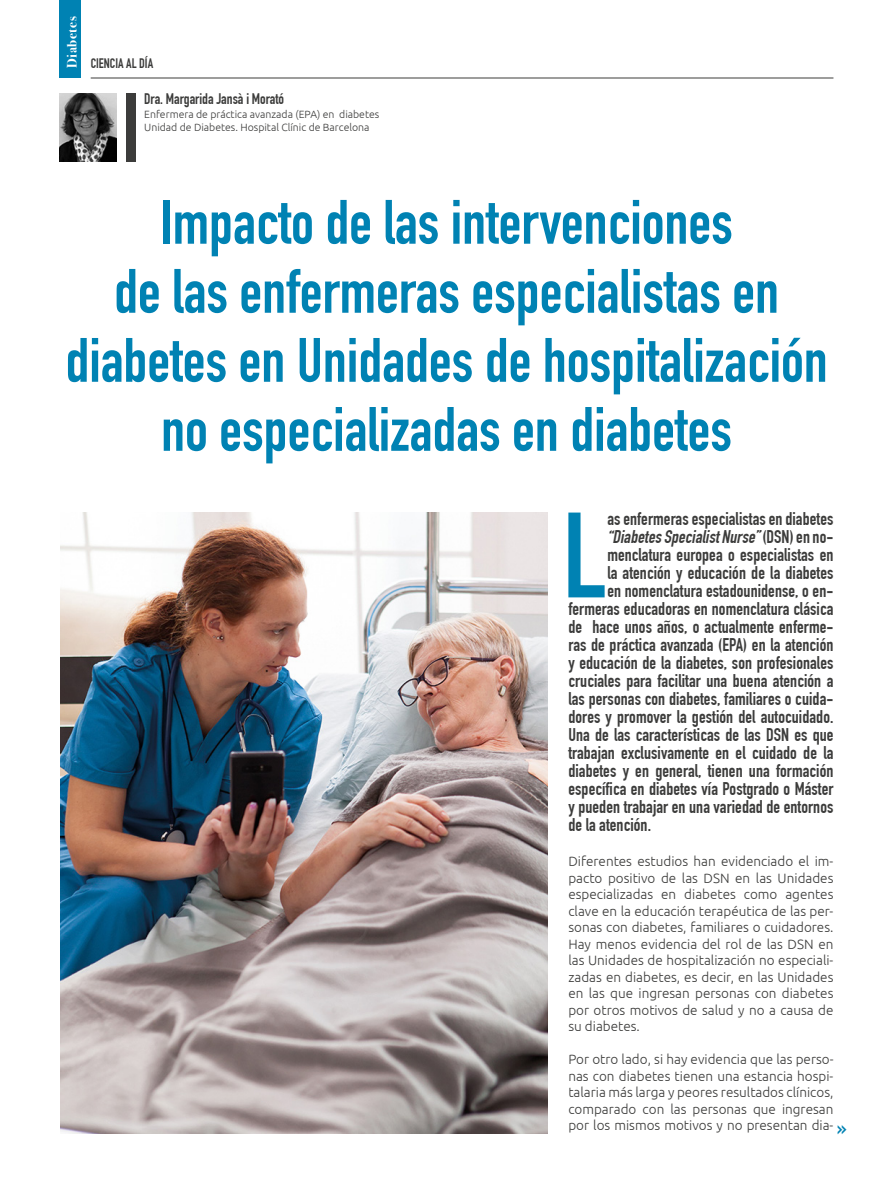
<style>
.page{position:relative;width:893px;height:1191px;background:#fff}
.page>*{position:absolute;margin:0;border:0;box-sizing:border-box;transform-origin:0 0}
.t1{font:119.1px "DIN Engschrift Std";color:#0082b3}
.t2{font:61.5px/69px "DIN Engschrift Std";color:#0082b3;text-align:center}
.t3{font:18px "DIN Engschrift Std";letter-spacing:.005em;color:#3c3c3b}
.t4{font:italic 18px "DIN Engschrift Std";color:#3c3c3b}
.t5{font:15px "DIN Engschrift Std";color:#3c3c3b}
.t6{font:300 13.5px/16.5px "Ubuntu";color:#3c3c3b;text-align:justify}
.t7{font:13.5px "DIN Engschrift Std";color:#3c3c3b}
.t8{font:700 13.5px "Bodoni Svty Two ITCTT";letter-spacing:.04em;color:#fff}
.t9{font:300 10.5px/13.5px "Ubuntu";color:#3c3c3b}
.s1{font-style:normal}
.s2{font-family:"DIN Engschrift Std";font-weight:400;font-size:22.5px;color:#0082b3}
</style>
<div class="page">
<hr style="left:91px;top:78px;width:742px;height:1px;background:#3c3c3b">
<div style="left:60px;top:0;width:21px;height:78px;background:#0082b3"></div>
<img style="left:60px;top:94px;width:57px;height:68px">
<div style="left:126px;top:94px;width:9px;height:68px;background:#3c3c3b"></div>
<img style="left:60px;top:512px;width:487px;height:621px">
<p class="t8" style="left:61px;top:68px;width:53px;rotate:-90deg">Diabetes</p>
<p class="t7" style="left:91px;top:55px;width:64px">CIENCIA AL DÍA</p>
<p class="t5" style="left:144px;top:90px;width:141px">Dra. Margarida Jansà i Morató</p>
<p class="t9" style="left:144px;top:107px;width:237px">Enfermera de práctica avanzada (EPA) en diabetes<br>Unidad de Diabetes. Hospital Clínic de Barcelona</p>
<h2 class="t2" style="left:65px;top:188px;width:764px">Impacto de las intervenciones<br>de las enfermeras especialistas en diabetes en Unidades de hospitalización no especializadas en diabetes</h2>
<h1 class="t1" style="left:563px;top:486px;width:46px">L</h1>
<p class="t3" style="left:607px;top:508px;width:228px">as enfermeras especialistas en diabetes</p>
<p class="t4" style="left:607px;top:526px;width:228px">“DiabetesSpecialistNurse”<span class="s1">( D S N ) e n n o -</span></p>
<p class="t3" style="left:607px;top:544px;width:228px">menclatura europea o especialistas en</p>
<p class="t3" style="left:607px;top:562px;width:228px">la atención y educación de la diabetes</p>
<p class="t3" style="left:607px;top:580px;width:228px">en nomenclatura estadounidense, o en-</p>
<p class="t3" style="left:568px;top:598px;width:267px">fermeras educadoras en nomenclatura clásica</p>
<p class="t3" style="left:568px;top:616px;width:267px">de hace unos años, o actualmente enferme-</p>
<p class="t3" style="left:568px;top:634px;width:267px">ras de práctica avanzada (EPA) en la atención</p>
<p class="t3" style="left:568px;top:652px;width:267px">y educación de la diabetes, son profesionales</p>
<p class="t3" style="left:568px;top:670px;width:267px">cruciales para facilitar una buena atención a</p>
<p class="t3" style="left:568px;top:688px;width:267px">las personas con diabetes, familiares o cuida-</p>
<p class="t3" style="left:568px;top:706px;width:267px">dores y promover la gestión del autocuidado.</p>
<p class="t3" style="left:568px;top:724px;width:267px">Una de las características de las DSN es que</p>
<p class="t3" style="left:568px;top:742px;width:267px">trabajan exclusivamente en el cuidado de la</p>
<p class="t3" style="left:568px;top:760px;width:267px">diabetes y en general, tienen una formación</p>
<p class="t3" style="left:568px;top:778px;width:267px">específica en diabetes vía Postgrado o Máster</p>
<p class="t3" style="left:568px;top:796px;width:267px">y pueden trabajar en una variedad de entornos</p>
<p class="t3" style="left:568px;top:814px;width:84px">de la atención.</p>
<p class="t6" style="left:568px;top:852px;width:267px">Diferentes estudios han evidenciado el im&shy;pacto positivo de las DSN en las Unidades especializadas en diabetes como agentes clave en la educación terapéutica de las per&shy;sonas con diabetes, familiares o cuidadores.<br>Hay menos evidencia del rol de las DSN en las Unidades de hospitalización no especiali&shy;zadas en diabetes, es decir, en las Unidades en las que ingresan personas con diabetes por otros motivos de salud y no a causa de su diabetes.</p>
<p class="t6" style="left:568px;top:1050px;width:280px;text-align:left">Por otro lado, si hay evidencia que las perso&shy;nas con diabetes tienen una estancia hospi&shy;talaria más larga y peores resultados clínicos, comparado con las personas que ingresan por los mismos motivos y no presentan dia- <span class="s2">»</span></p>
</div>
